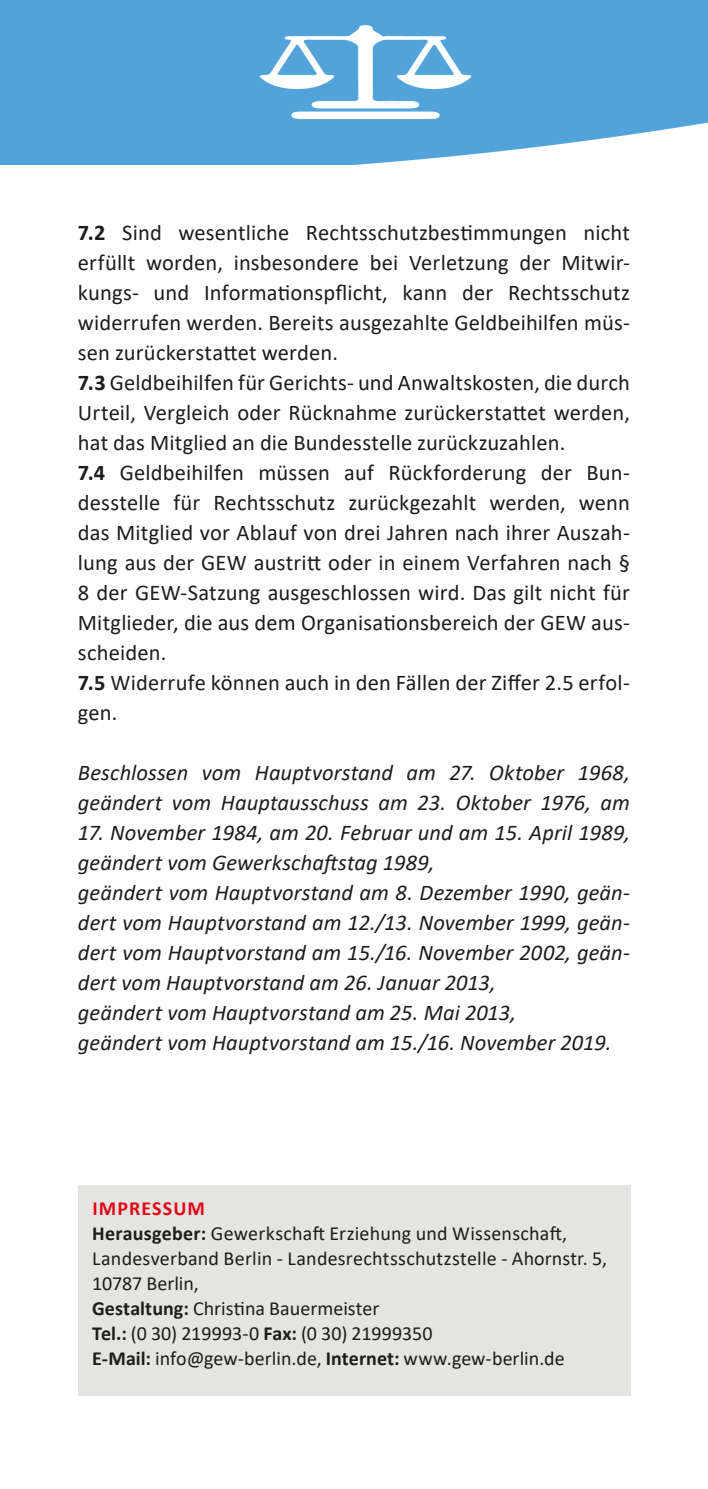
<style>
.page{position:relative;width:708px;height:1489px;background:#fff}
.page>*{position:absolute;margin:0;border:0;box-sizing:border-box;transform-origin:0 0}
.t1{font:22.5px/30px "Calibri";letter-spacing:.005em;color:#1d1d1b}
.t2{font:italic 22.5px/30px "Calibri";letter-spacing:.005em;color:#1d1d1b}
.t3{font:20px/25px "Calibri";letter-spacing:.01em;color:#1d1d1b}
.s1{font-weight:700}
.s2{font-weight:700;color:#e30614}
</style>
<div class="page">
<div style="left:78px;top:1185px;width:552px;height:210px;background:#e4e4e3"></div>
<img style="left:0;top:0;width:708px;height:164px">
<p class="t1" style="left:78px;top:217px;width:554px"><span class="s1">7.2</span> Sind wesentliche Rechtsschutzbestimmungen nicht erfüllt worden, insbesondere bei Verletzung der Mitwir&shy;kungs- und Informationspflicht, kann der Rechtsschutz widerrufen werden. Bereits ausgezahlte Geldbeihilfen müs&shy;sen zurückerstattet werden.<br><span class="s1">7.3</span> Geldbeihilfen für Gerichts- und Anwaltskosten, die durch Urteil, Vergleich oder Rücknahme zurückerstattet werden, hat das Mitglied an die Bundesstelle zurückzuzahlen.<br><span class="s1">7.4</span> Geldbeihilfen müssen auf Rückforderung der Bun&shy;desstelle für Rechtsschutz zurückgezahlt werden, wenn das Mitglied vor Ablauf von drei Jahren nach ihrer Auszah&shy;lung aus der GEW austritt oder in einem Verfahren nach § 8 der GEW-Satzung ausgeschlossen wird. Das gilt nicht für Mitglieder, die aus dem Organisationsbereich der GEW aus&shy;scheiden.<br><span class="s1">7.5</span> Widerrufe können auch in den Fällen der Ziffer 2.5 erfol&shy;gen.</p>
<p class="t2" style="left:78px;top:756px;width:554px">Beschlossen vom Hauptvorstand am 27. Oktober 1968, geändert vom Hauptausschuss am 23. Oktober 1976, am</p>
<p class="t2" style="left:78px;top:816px;width:554px">17. November 1984, am 20. Februar und am 15. April 1989, geändert vom Gewerkschaftstag 1989,<br>geändert vom Hauptvorstand am 8. Dezember 1990, geän&shy;dert vom Hauptvorstand am 12./13. November 1999, geän&shy;dert vom Hauptvorstand am 15./16. November 2002, geän&shy;dert vom Hauptvorstand am 26. Januar 2013,<br>geändert vom Hauptvorstand am 25. Mai 2013,<br>geändert vom Hauptvorstand am 15./16. November 2019.</p>
<p class="t3" style="left:92px;top:1195px;width:516px"><span class="s2">IMPRESSUM<br></span><span class="s1">Herausgeber:</span> Gewerkschaft Erziehung und Wissenschaft, Landesverband Berlin - Landesrechtsschutzstelle - Ahornstr. 5, 10787 Berlin,<br><span class="s1">Gestaltung:</span> Christina Bauermeister<br><span class="s1">Tel.:</span> (0 30) 219993-0 <span class="s1">Fax:</span> (0 30) 21999350<br><span class="s1">E-Mail:</span> info@gew-berlin.de, <span class="s1">Internet:</span> www.gew-berlin.de</p>
</div>
